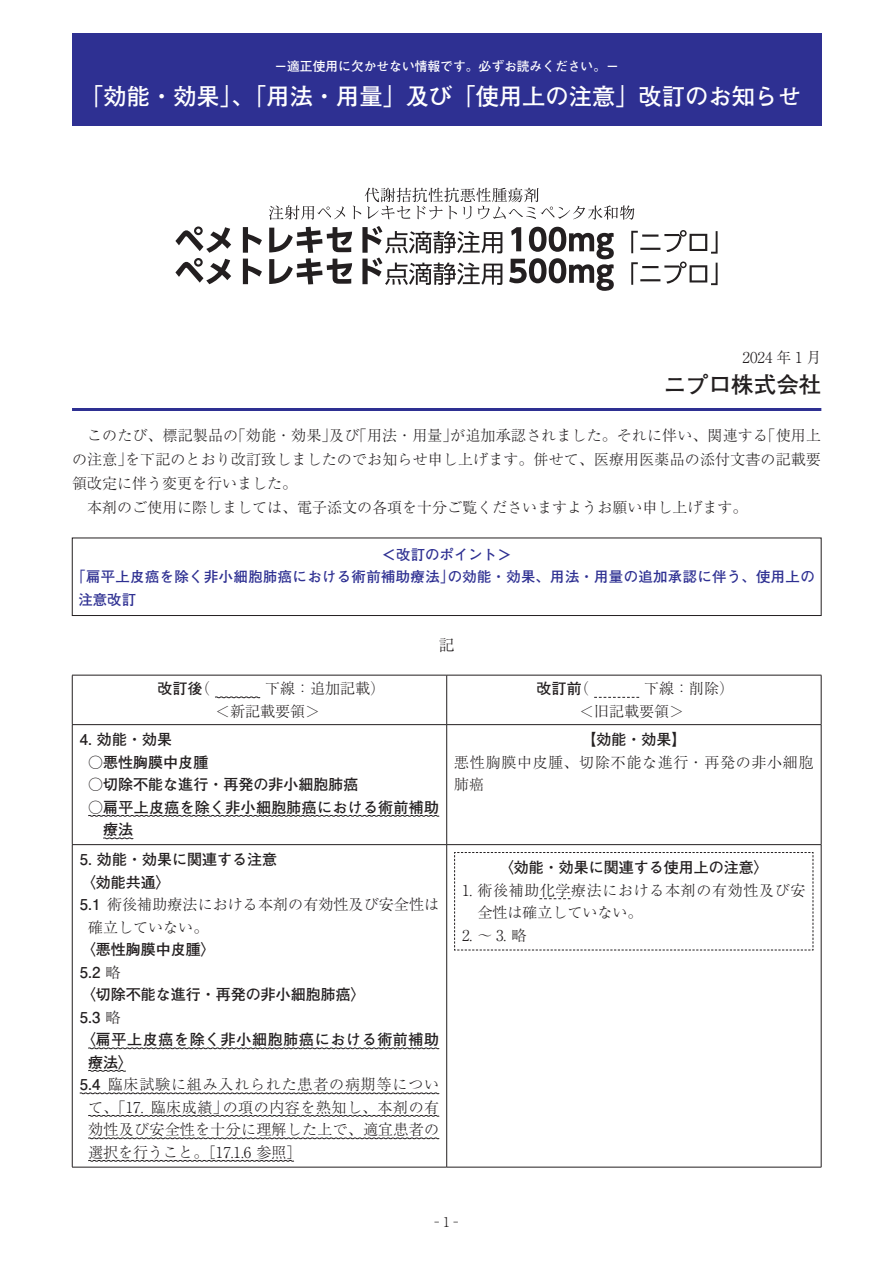
<style>
.page{position:relative;width:893px;height:1263px;background:#fff}
.page>*{position:absolute;margin:0;border:0;box-sizing:border-box;transform-origin:0 0}
.t1{font:700 23.25px "Futo Go B101 Pro";color:#fff}
.t2{font:700 22.5px "Futo Go B101 Pro";color:#231f20}
.t3{font:300 15.75px "Ryumin Pro";color:#231f20}
.t4{font:300 15px/22.5px "Ryumin Pro";letter-spacing:.01em;color:#231f20;text-align:center}
.t5{font:700 15px/22.5px "Futo Go B101 Pro";color:#231f20}
.t6{font:300 15px/22.5px "Ryumin Pro";letter-spacing:.045em;color:#231f20}
.t7{font:700 15px/22.5px "Futo Go B101 Pro";letter-spacing:.02em;color:#231f20}
.t8{font:300 15px/22.5px "Ryumin Pro";letter-spacing:.05em;color:#231f20}
.t9{font:700 15px "Futo Go B101 Pro";letter-spacing:.04em;color:#231f20}
.t10{font:700 14.4px "Futo Go B101 Pro";letter-spacing:.025em;color:#2e3092}
.t11{font:700 14.4px "Futo Go B101 Pro";color:#2e3092}
.t12{font:300 13.5px "Ryumin Pro";color:#231f20;scale:.6 1}
.t13{font:700 12.75px "Futo Go B101 Pro";color:#fff}
.s1{font-family:"Futo Go B101 Pro";font-weight:700}
.s2{font-family:"Ryumin Pro";font-weight:300}
</style>
<div class="page">
<div style="left:72px;top:33px;width:749px;height:93px;background:#2e3092"></div>
<hr style="left:72px;top:675px;width:374px;height:1px;background:#231f20">
<hr style="left:72px;top:675px;width:1px;height:49px;background:#231f20">
<hr style="left:446px;top:675px;width:375px;height:1px;background:#231f20">
<hr style="left:446px;top:675px;width:1px;height:49px;background:#231f20">
<hr style="left:820px;top:675px;width:1px;height:49px;background:#231f20">
<hr style="left:72px;top:724px;width:374px;height:1px;background:#231f20">
<hr style="left:446px;top:724px;width:375px;height:1px;background:#231f20">
<hr style="left:72px;top:725px;width:1px;height:119px;background:#231f20">
<hr style="left:446px;top:725px;width:1px;height:119px;background:#231f20">
<hr style="left:820px;top:725px;width:1px;height:119px;background:#231f20">
<hr style="left:72px;top:844px;width:374px;height:1px;background:#231f20">
<hr style="left:72px;top:845px;width:1px;height:322px;background:#231f20">
<hr style="left:446px;top:844px;width:375px;height:1px;background:#231f20">
<hr style="left:446px;top:845px;width:1px;height:322px;background:#231f20">
<hr style="left:820px;top:845px;width:1px;height:322px;background:#231f20">
<hr style="left:72px;top:1167px;width:374px;height:1px;background:#231f20">
<hr style="left:446px;top:1167px;width:375px;height:1px;background:#231f20">
<svg style="left:215px;top:696px;width:45px;height:2px"></svg>
<svg style="left:594px;top:697px;width:45px;height:1px"></svg>
<svg style="left:88px;top:815px;width:351px;height:2px"></svg>
<svg style="left:103px;top:837px;width:31px;height:2px"></svg>
<svg style="left:88px;top:1047px;width:351px;height:2px"></svg>
<svg style="left:88px;top:1070px;width:38px;height:2px"></svg>
<svg style="left:79px;top:1092px;width:360px;height:2px"></svg>
<svg style="left:88px;top:1115px;width:351px;height:2px"></svg>
<svg style="left:88px;top:1137px;width:351px;height:2px"></svg>
<svg style="left:88px;top:1160px;width:206px;height:2px"></svg>
<svg style="left:454px;top:852px;width:359px;height:99px"></svg>
<div style="left:72px;top:538px;width:749px;height:78px;border:1px solid #231f20"></div>
<hr style="left:72px;top:408px;width:749px;height:3px;background:#2e3092">
<svg style="left:269px;top:205px;width:76px;height:15px"></svg>
<svg style="left:353px;top:188px;width:281px;height:32px"></svg>
<svg style="left:243px;top:227px;width:19px;height:26px"></svg>
<svg style="left:631px;top:231px;width:27px;height:22px"></svg>
<hr style="left:640px;top:248px;width:20px;height:2px;background:#231f20">
<svg style="left:664px;top:230px;width:53px;height:24px"></svg>
<svg style="left:175px;top:226px;width:56px;height:58px"></svg>
<svg style="left:243px;top:259px;width:19px;height:25px"></svg>
<svg style="left:269px;top:227px;width:83px;height:57px"></svg>
<svg style="left:362px;top:226px;width:140px;height:59px"></svg>
<svg style="left:509px;top:227px;width:104px;height:64px"></svg>
<svg style="left:631px;top:262px;width:27px;height:23px"></svg>
<hr style="left:640px;top:279px;width:20px;height:2px;background:#231f20">
<svg style="left:664px;top:262px;width:53px;height:23px"></svg>
<p class="t13" style="left:274px;top:56px;width:346px">−適正使用に欠かせない情報です。必ずお読みください。−</p>
<h1 class="t1" style="left:80px;top:78px;width:722px">「効能・効果」、「用法・用量」及び「使用上の注意」改訂のお知らせ</h1>
<p class="t4" style="left:742px;top:345px;width:80px">2024 年 1 月</p>
<h2 class="t2" style="left:663px;top:367px;width:159px">ニプロ株式会社</h2>
<p class="t4" style="left:87px;top:423px;width:735px">このたび、標記製品の「効能・効果」及び「用法・用量」が追加承認されました。それに伴い、関連する「使用上</p>
<p class="t4" style="left:72px;top:447px;width:750px">の注意」を下記のとおり改訂致しましたのでお知らせ申し上げます。併せて、医療用医薬品の添付文書の記載要</p>
<p class="t4" style="left:72px;top:471px;width:226px">領改定に伴う変更を行いました。</p>
<p class="t4" style="left:87px;top:495px;width:661px">本剤のご使用に際しましては、電子添文の各項を十分ご覧くださいますようお願い申し上げます。</p>
<p class="t11" style="left:382px;top:543px;width:131px">＜改訂のポイント＞</p>
<p class="t10" style="left:71px;top:565px;width:745px">「扁平上皮癌を除く非小細胞肺癌における術前補助療法」の効能・効果、用法・用量の追加承認に伴う、使用上の</p>
<p class="t10" style="left:78px;top:588px;width:59px">注意改訂</p>
<p class="t3" style="left:439px;top:633px;width:17px">記</p>
<p class="t4" style="left:157px;top:676px;width:229px"><span class="s1">改訂後</span>（ <span class="s1">　　　</span>下線：追加記載）＜新記載要領＞</p>
<p class="t4" style="left:536px;top:676px;width:199px"><span class="s1">改訂前</span>（ 　　　下線：削除）＜旧記載要領＞</p>
<p class="t5" style="left:80px;top:726px;width:94px">4. 効能・効果</p>
<p class="t5" style="left:88px;top:749px;width:122px">○悪性胸膜中皮腫</p>
<p class="t5" style="left:88px;top:771px;width:272px">○切除不能な進行・再発の非小細胞肺癌</p>
<p class="t7" style="left:103px;top:794px;width:337px;text-indent:-15px">○扁平上皮癌を除く非小細胞肺癌における術前補助療法</p>
<p class="t5" style="left:581px;top:726px;width:106px">【効能・効果】</p>
<p class="t8" style="left:454px;top:750px;width:361px">悪性胸膜中皮腫、切除不能な進行・再発の非小細胞肺癌</p>
<p class="t5" style="left:80px;top:846px;width:199px">5. 効能・効果に関連する注意〈効能共通〉</p>
<p class="t4" style="left:88px;top:892px;width:352px;text-align:left;text-indent:-9px"><span class="s1">5.1</span> 術後補助療法における本剤の有効性及び安全性は確立していない。</p>
<p class="t5" style="left:81px;top:936px;width:137px">〈悪性胸膜中皮腫〉</p>
<p class="t5" style="left:80px;top:959px;width:42px">5.2 <span class="s2">略</span></p>
<p class="t5" style="left:81px;top:981px;width:287px">〈切除不能な進行・再発の非小細胞肺癌〉</p>
<p class="t5" style="left:80px;top:1004px;width:42px">5.3 <span class="s2">略</span></p>
<p class="t9" style="left:81px;top:1028px;width:360px">〈扁平上皮癌を除く非小細胞肺癌における術前補助</p>
<p class="t5" style="left:88px;top:1049px;width:46px">療法〉</p>
<p class="t4" style="left:88px;top:1072px;width:352px;text-align:justify;text-indent:-9px"><span class="s1">5.4</span> 臨床試験に組み入れられた患者の病期等について、「17. 臨床成績」の項の内容を熟知し、本剤の有効性及び安全性を十分に理解した上で、適宜患者の選択を行うこと。［17.1.6 参照］</p>
<p class="t5" style="left:498px;top:854px;width:271px">〈効能・効果に関連する使用上の注意〉</p>
<p class="t6" style="left:477px;top:878px;width:329px;text-indent:-15px">1. 術後補助化学療法における本剤の有効性及び安全性は確立していない。</p>
<p class="t4" style="left:462px;top:923px;width:66px">2. ～ 3. 略</p>
<p class="t12" style="left:433px;top:1211px;width:46px">−1−</p>
</div>
